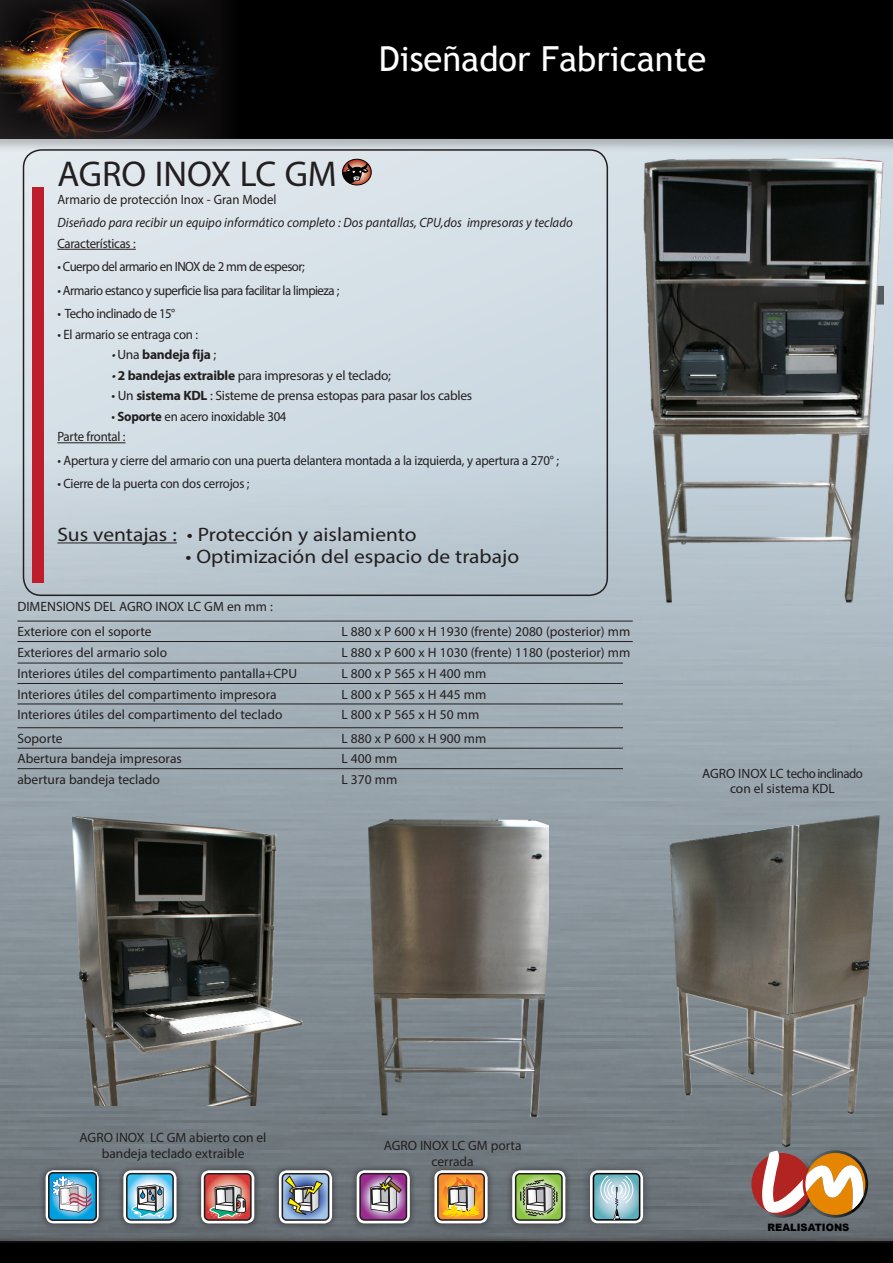
<style>
.page{position:relative;width:893px;height:1263px;background:#fff}
.page>*{position:absolute;margin:0;border:0;box-sizing:border-box;transform-origin:0 0}
.t1{font:42px "Myriad Pro";color:#fff}
.Normal_e{font:36px "Myriad Pro";color:#231f20}
.t2{font:34.5px "Trebuchet MS";color:#fff}
.Normal_e-2{font:19.5px "Myriad Pro";color:#231f20;scale:1.1 1}
.Normal_e-3{font:13.5px/16.2px "Myriad Pro";letter-spacing:-.005em;color:#231f20;text-align:center}
.Normal_e-4{font:13.5px "Myriad Pro";letter-spacing:-.005em;color:#231f20;scale:.95 1}
.Normal_e-5{font:13.5px "Myriad Pro";letter-spacing:-.04em;color:#231f20;scale:.95 1}
.Normal_e-6{font:italic 13.5px "Myriad Pro";color:#231f20;scale:.95 1}
.Normal_e-7{font:13.5px "Myriad Pro";letter-spacing:-.04em;color:#231f20}
.Normal_e-8{font:700 13.5px "Myriad Pro";letter-spacing:-.02em;color:#231f20}
.t3{font:900 10.2px "Arial";color:#000}
.s1{font-weight:400;font-style:italic}
.s2{font-weight:400}
.s3{font-style:italic}
.s4{font-weight:700}
</style>
<div class="page">
<div style="left:0;top:0;width:893px;height:1240px;background:#d5e0e7"></div>
<img style="left:0;top:463px;width:893px;height:770px">
<div style="left:0;top:0;width:893px;height:153px;background:#231f20;opacity:.25"></div>
<div style="left:0;top:1233px;width:893px;height:30px;background:#231f20;opacity:.25"></div>
<div style="left:0;top:1242px;width:893px;height:21px;background:#0c0b0b"></div>
<img style="left:0;top:0;width:133px;height:139px">
<svg style="left:133px;top:0;width:760px;height:139px"></svg>
<div style="left:0;top:1243px;width:893px;height:20px;background:#000"></div>
<svg style="left:749px;top:1150px;width:119px;height:68px"></svg>
<div style="left:38px;top:1163px;width:68px;height:67px;background:#231f20;opacity:.75"></div>
<svg style="left:46px;top:1170px;width:53px;height:53px"></svg>
<img style="left:48px;top:1173px;width:48px;height:48px">
<div style="left:116px;top:1163px;width:67px;height:67px;background:#231f20;opacity:.75"></div>
<div style="left:123px;top:1170px;width:54px;height:53px;background:#fff;border-radius:8px"></div>
<svg style="left:123px;top:1172px;width:52px;height:49px"></svg>
<div style="left:272px;top:1163px;width:67px;height:67px;background:#231f20;opacity:.75"></div>
<div style="left:279px;top:1170px;width:53px;height:53px;background:#fff;border-radius:8px"></div>
<svg style="left:281px;top:1172px;width:49px;height:49px"></svg>
<div style="left:427px;top:1163px;width:68px;height:67px;background:#231f20;opacity:.75"></div>
<div style="left:434px;top:1170px;width:54px;height:53px;background:#fff;border-radius:8px"></div>
<svg style="left:436px;top:1172px;width:50px;height:49px"></svg>
<div style="left:349px;top:1163px;width:68px;height:67px;background:#231f20;opacity:.75"></div>
<div style="left:357px;top:1170px;width:53px;height:53px;background:#fff;border-radius:8px"></div>
<svg style="left:359px;top:1172px;width:49px;height:49px"></svg>
<div style="left:505px;top:1163px;width:67px;height:67px;background:#231f20;opacity:.75"></div>
<div style="left:512px;top:1170px;width:53px;height:53px;background:#fff;border-radius:8px"></div>
<svg style="left:514px;top:1172px;width:49px;height:49px"></svg>
<div style="left:581px;top:1161px;width:71px;height:71px;background:#231f20;opacity:.5"></div>
<div style="left:590px;top:1170px;width:53px;height:53px;background:#fff;border-radius:8px"></div>
<svg style="left:592px;top:1172px;width:49px;height:49px"></svg>
<div style="left:194px;top:1163px;width:67px;height:67px;background:#231f20;opacity:.75"></div>
<div style="left:201px;top:1170px;width:53px;height:53px;background:#fff;border-radius:8px"></div>
<svg style="left:201px;top:1172px;width:51px;height:49px"></svg>
<div style="left:23px;top:149px;width:585px;height:447px;border:2px solid #231f20;border-radius:18px"></div>
<div style="left:33px;top:188px;width:11px;height:395px;background:#be1d2c"></div>
<div style="left:342px;top:159px;width:30px;height:26px;border:1px solid #000;border-radius:50%"></div>
<svg style="left:343px;top:159px;width:28px;height:26px"></svg>
<hr style="left:17px;top:621px;width:616px;height:1px;background:#231f20">
<hr style="left:17px;top:641px;width:616px;height:1px;background:#231f20">
<img style="left:670px;top:814px;width:210px;height:333px">
<img style="left:336px;top:795px;width:213px;height:351px">
<img style="left:59px;top:797px;width:271px;height:308px">
<img style="left:643px;top:157px;width:241px;height:446px">
<hr style="left:17px;top:663px;width:606px;height:1px;background:#231f20">
<hr style="left:17px;top:683px;width:606px;height:1px;background:#231f20">
<hr style="left:17px;top:704px;width:606px;height:1px;background:#231f20">
<hr style="left:17px;top:727px;width:606px;height:1px;background:#231f20">
<hr style="left:17px;top:748px;width:606px;height:1px;background:#231f20">
<hr style="left:17px;top:768px;width:606px;height:1px;background:#231f20">
<hr style="left:57px;top:249px;width:79px;height:1px;background:#231f20">
<hr style="left:57px;top:442px;width:69px;height:1px;background:#231f20">
<hr style="left:57px;top:542px;width:120px;height:1px;background:#231f20">
<p class="t2" style="left:379px;top:39px;width:329px">Diseñador Fabricante</p>
<h1 class="t1" style="left:349px;top:49px;width:378px">Concepteur Fabricant</h1>
<p class="Normal_e" style="left:57px;top:152px;width:281px">AGRO INOX LC GM</p>
<p class="Normal_e-4" style="left:57px;top:191px;width:232px">Armario de protección Inox - Gran Model</p>
<p class="Normal_e-6" style="left:57px;top:215px;width:544px">Diseñado para recibir un equipo informático completo : Dos pantallas, CPU,dos impresoras y teclado</p>
<p class="Normal_e-4" style="left:57px;top:235px;width:84px">Características :</p>
<p class="Normal_e-5" style="left:57px;top:259px;width:262px">• Cuerpo del armario en INOX de 2 mm de espesor;</p>
<p class="Normal_e-5" style="left:57px;top:282px;width:298px">• Armario estanco y superficie lisa para facilitar la limpieza ;</p>
<p class="Normal_e-5" style="left:57px;top:306px;width:126px">• Techo inclinado de 15°</p>
<p class="Normal_e-4" style="left:57px;top:326px;width:150px">• El armario se entraga con :</p>
<p class="Normal_e-8" style="left:111px;top:346px;width:107px"><span class="s1">•</span><span class="s2">Una</span> bandeja fija <span class="s2">;</span></p>
<p class="Normal_e-3" style="left:111px;top:367px;width:281px"><span class="s3">•</span><span class="s4">2 bandejas extraible</span> para impresoras y el teclado;</p>
<p class="Normal_e-3" style="left:111px;top:388px;width:362px">• Un <span class="s4">sistema KDL</span> : Sisteme de prensa estopas para pasar los cables</p>
<p class="Normal_e-4" style="left:111px;top:408px;width:186px">• <span class="s4">Soporte</span> en acero inoxidable 304</p>
<p class="Normal_e-4" style="left:57px;top:429px;width:73px">Parte frontal :</p>
<p class="Normal_e-4" style="left:57px;top:452px;width:530px">• Apertura y cierre del armario con una puerta delantera montada a la izquierda, y apertura a 270° ;</p>
<p class="Normal_e-4" style="left:57px;top:476px;width:204px">• Cierre de la puerta con dos cerrojos ;</p>
<p class="Normal_e-2" style="left:57px;top:522px;width:328px">Sus ventajas : • Protección y aislamiento</p>
<p class="Normal_e-2" style="left:185px;top:544px;width:305px">• Optimización del espacio de trabajo</p>
<p class="Normal_e-3" style="left:17px;top:599px;width:257px">DIMENSIONS DEL AGRO INOX LC GM en mm :</p>
<p class="Normal_e-3" style="left:17px;top:623px;width:136px">Exteriore con el soporte</p>
<p class="Normal_e-3" style="left:341px;top:623px;width:290px">L 880 x P 600 x H 1930 (frente) 2080 (posterior) mm</p>
<p class="Normal_e-3" style="left:17px;top:644px;width:151px">Exteriores del armario solo</p>
<p class="Normal_e-3" style="left:341px;top:644px;width:290px">L 880 x P 600 x H 1030 (frente) 1180 (posterior) mm</p>
<p class="Normal_e-3" style="left:17px;top:665px;width:281px">Interiores útiles del compartimento pantalla+CPU</p>
<p class="Normal_e-3" style="left:341px;top:665px;width:146px">L 800 x P 565 x H 400 mm</p>
<p class="Normal_e-3" style="left:17px;top:686px;width:261px">Interiores útiles del compartimento impresora</p>
<p class="Normal_e-3" style="left:341px;top:686px;width:146px">L 800 x P 565 x H 445 mm</p>
<p class="Normal_e-3" style="left:17px;top:706px;width:266px">Interiores útiles del compartimento del teclado</p>
<p class="Normal_e-3" style="left:341px;top:706px;width:139px">L 800 x P 565 x H 50 mm</p>
<p class="Normal_e-3" style="left:17px;top:730px;width:47px">Soporte</p>
<p class="Normal_e-3" style="left:341px;top:730px;width:146px">L 880 x P 600 x H 900 mm</p>
<p class="Normal_e-3" style="left:17px;top:750px;width:166px">Abertura bandeja impresoras</p>
<p class="Normal_e-3" style="left:341px;top:750px;width:57px">L 400 mm</p>
<p class="Normal_e-3" style="left:17px;top:771px;width:144px">abertura bandeja teclado</p>
<p class="Normal_e-3" style="left:341px;top:771px;width:57px">L 370 mm</p>
<p class="Normal_e-7" style="left:702px;top:765px;width:162px">AGRO INOX LC techo inclinado</p>
<p class="Normal_e-3" style="left:730px;top:780px;width:106px">con el sistema KDL</p>
<p class="Normal_e-3" style="left:80px;top:1129px;width:188px">AGRO INOX LC GM abierto con el</p>
<p class="Normal_e-3" style="left:102px;top:1145px;width:144px">bandeja teclado extraible</p>
<p class="Normal_e-3" style="left:384px;top:1137px;width:139px">AGRO INOX LC GM porta cerrada</p>
<p class="t3" style="left:768px;top:1222px;width:83px">REALISATIONS</p>
</div>
